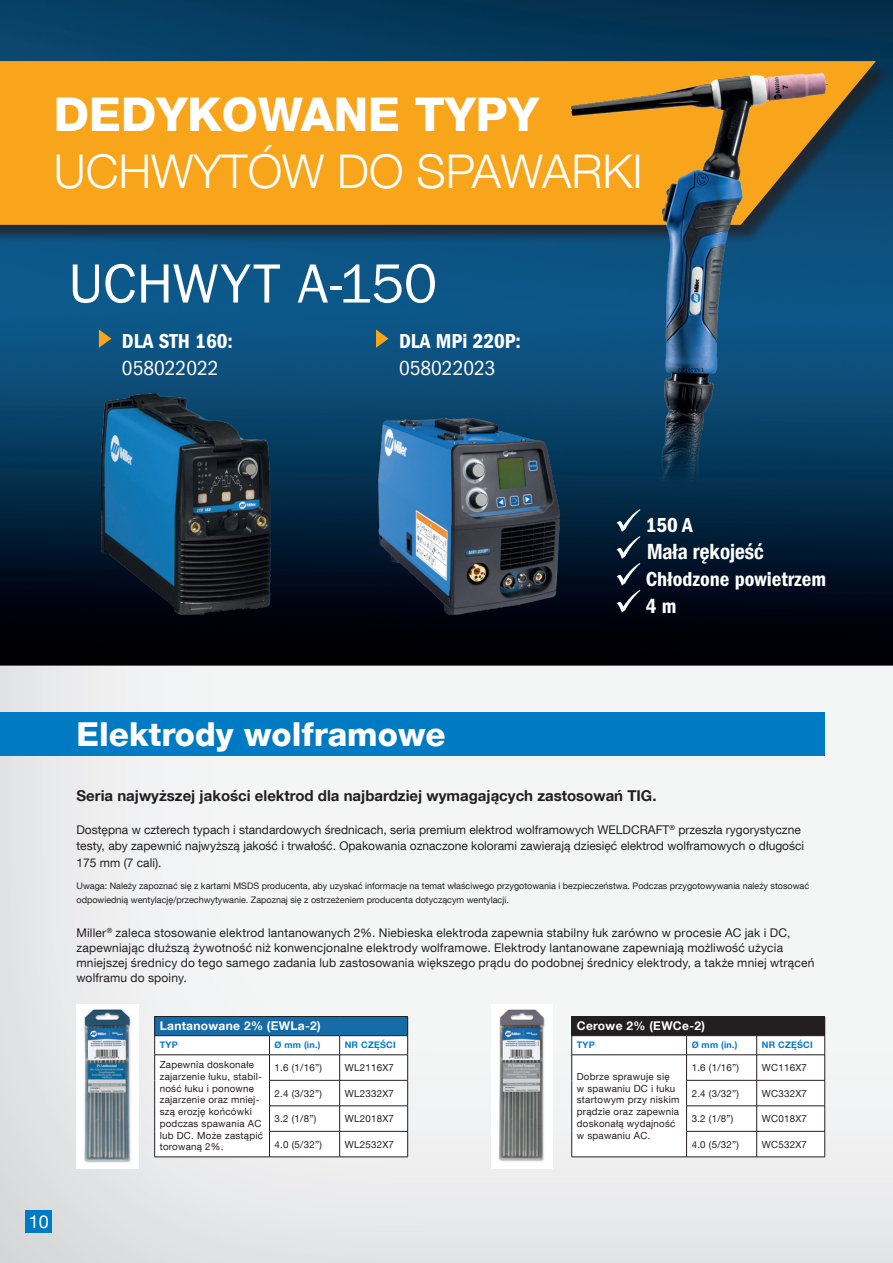
<style>
.page{position:relative;width:893px;height:1263px;background:#fff}
.page>*{position:absolute;margin:0;border:0;box-sizing:border-box;transform-origin:0 0}
.t1{font:55.5px "ITC Franklin Gothic Std";letter-spacing:-.01em;color:#fff}
.t2{font:300 46.5px "Helvetica Neue LT Com";color:#fff}
.t3{font:800 46.5px "Helvetica Neue LT Com";color:#fff}
.t4{font:800 33px "Helvetica Neue LT Com";color:#fff}
.t5{font:21px/26.8px "ITC Franklin Gothic Std Dm Cd";color:#fff}
.t6{font:condensed 21px "ITC Franklin Gothic Std";color:#fff}
.t7{font:700 condensed 21px "Helvetica Neue LT Com";color:#fff}
.t8{font:18px "Helvetica Neue LT Com";color:#fff}
.t9{font:700 15px "Helvetica Neue LT Com";color:#231f20}
.t10{font:12px/15px "Helvetica Neue LT Com";letter-spacing:.01em;color:#231f20}
.t11{font:700 12px "Helvetica Neue LT Com";letter-spacing:.025em;color:#fff}
.t12{font:9.75px/11.7px "Helvetica Neue LT Com";letter-spacing:.025em;color:#231f20}
.t13{font:9px/13.5px "Helvetica Neue LT Com";color:#231f20}
.t14{font:700 9px "Helvetica Neue LT Com";letter-spacing:.025em;color:#007ac2}
</style>
<div class="page">
<img style="left:0;top:665px;width:893px;height:598px">
<img style="left:0;top:0;width:893px;height:664px">
<svg style="left:376px;top:330px;width:13px;height:18px"></svg>
<div style="left:0;top:63px;width:893px;height:181px;background:#231f20;opacity:.75"></div>
<div style="left:0;top:61px;width:521px;height:164px;background:#f9a51b"></div>
<img style="left:521px;top:0;width:355px;height:492px">
<img style="left:378px;top:419px;width:182px;height:196px">
<img style="left:102px;top:394px;width:168px;height:220px">
<svg style="left:616px;top:509px;width:24px;height:104px;background:#28394a"></svg>
<svg style="left:99px;top:330px;width:12px;height:18px"></svg>
<div style="left:0;top:712px;width:825px;height:44px;background:#007ac2"></div>
<img style="left:491px;top:1005px;width:62px;height:163px">
<img style="left:77px;top:1005px;width:61px;height:163px">
<hr style="left:572px;top:1016px;width:115px;height:1px;background:#231f20">
<hr style="left:687px;top:1016px;width:70px;height:1px;background:#231f20">
<hr style="left:757px;top:1016px;width:68px;height:1px;background:#231f20">
<svg style="left:571px;top:1017px;width:254px;height:140px"></svg>
<hr style="left:572px;top:1156px;width:115px;height:1px;background:#231f20">
<hr style="left:687px;top:1156px;width:70px;height:1px;background:#231f20">
<hr style="left:757px;top:1156px;width:68px;height:1px;background:#231f20">
<hr style="left:572px;top:1035px;width:115px;height:1px;background:#231f20">
<hr style="left:572px;top:1054px;width:115px;height:1px;background:#231f20">
<hr style="left:687px;top:1035px;width:70px;height:1px;background:#231f20">
<hr style="left:757px;top:1035px;width:68px;height:1px;background:#231f20">
<hr style="left:757px;top:1054px;width:68px;height:1px;background:#231f20">
<hr style="left:154px;top:1016px;width:115px;height:1px;background:#231f20">
<hr style="left:269px;top:1016px;width:71px;height:1px;background:#231f20">
<hr style="left:340px;top:1016px;width:68px;height:1px;background:#231f20">
<svg style="left:154px;top:1017px;width:254px;height:140px"></svg>
<hr style="left:339px;top:1156px;width:69px;height:1px;background:#231f20">
<div style="left:26px;top:1210px;width:26px;height:23px;background:#007ac2"></div>
<h2 class="t3" style="left:54px;top:87px;width:486px">DEDYKOWANE TYPY</h2>
<h2 class="t2" style="left:54px;top:143px;width:590px">UCHWYTÓW DO SPAWARKI</h2>
<h1 class="t1" style="left:68px;top:252px;width:371px">UCHWYT A-150</h1>
<h3 class="t5" style="left:122px;top:327px;width:112px">DLA STH 160:</h3>
<h3 class="t6" style="left:122px;top:356px;width:98px">058022022</h3>
<h3 class="t5" style="left:399px;top:327px;width:123px">DLA MPi 220P:</h3>
<h3 class="t6" style="left:399px;top:356px;width:98px">058022023</h3>
<h3 class="t5" style="left:646px;top:512px;width:49px">150 A</h3>
<h3 class="t7" style="left:647px;top:539px;width:118px">Mała rękojeść</h3>
<h3 class="t5" style="left:646px;top:565px;width:182px">Chłodzone powietrzem<br>4 m</h3>
<h3 class="t8" style="left:29px;top:1210px;width:22px">10</h3>
<h3 class="t4" style="left:77px;top:714px;width:371px">Elektrody wolframowe</h3>
<p class="t9" style="left:77px;top:786px;width:581px">Seria najwyższej jakości elektrod dla najbardziej wymagających zastosowań TIG.</p>
<p class="t10" style="left:77px;top:821px;width:729px;line-height:16.5px">Dostępna w czterech typach i standardowych średnicach, seria premium elektrod wolframowych WELDCRAFT<sup>®</sup> przeszła rygorystyczne testy, aby zapewnić najwyższą jakość i trwałość. Opakowania oznaczone kolorami zawierają dziesięć elektrod wolframowych o długości<br>175 mm (7 cali).</p>
<p class="t13" style="left:77px;top:879px;width:734px">Uwaga: Należy zapoznać się z kartami MSDS producenta, aby uzyskać informacje na temat właściwego przygotowania i bezpieczeństwa. Podczas przygotowywania należy stosować odpowiednią wentylację/przechwytywanie. Zapoznaj się z ostrzeżeniem producenta dotyczącym wentylacji.</p>
<p class="t10" style="left:77px;top:925px;width:739px">Miller<sup>®</sup> zaleca stosowanie elektrod lantanowanych 2%. Niebieska elektroda zapewnia stabilny łuk zarówno w procesie AC jak i DC, zapewniając dłuższą żywotność niż konwencjonalne elektrody wolframowe. Elektrody lantanowane zapewniają możliwość użycia mniejszej średnicy do tego samego zadania lub zastosowania większego prądu do podobnej średnicy elektrody, a także mniej wtrąceń wolframu do spoiny.</p>
<p class="t11" style="left:160px;top:1018px;width:163px">Lantanowane 2% (EWLa-2)</p>
<p class="t14" style="left:160px;top:1039px;width:19px">TYP</p>
<p class="t14" style="left:275px;top:1039px;width:47px">Ø mm (in.)</p>
<p class="t14" style="left:345px;top:1039px;width:52px">NR CZĘŚCI</p>
<p class="t12" style="left:160px;top:1059px;width:105px">Zapewnia doskonałe zajarzenie łuku, stabil&shy;ność łuku i ponowne zajarzenie oraz mniej&shy;szą erozję końcówki podczas spawania AC lub DC. Może zastąpić torowaną 2%.</p>
<p class="t12" style="left:275px;top:1061px;width:49px">1.6 (1/16”)</p>
<p class="t12" style="left:345px;top:1061px;width:51px">WL2116X7</p>
<p class="t12" style="left:275px;top:1087px;width:49px">2.4 (3/32”)</p>
<p class="t12" style="left:345px;top:1087px;width:51px">WL2332X7</p>
<p class="t12" style="left:275px;top:1112px;width:43px">3.2 (1/8”)</p>
<p class="t12" style="left:345px;top:1112px;width:51px">WL2018X7</p>
<p class="t12" style="left:275px;top:1138px;width:49px">4.0 (5/32”)</p>
<p class="t12" style="left:345px;top:1138px;width:51px">WL2532X7</p>
<p class="t11" style="left:577px;top:1018px;width:130px">Cerowe 2% (EWCe-2)</p>
<p class="t14" style="left:577px;top:1039px;width:19px">TYP</p>
<p class="t14" style="left:692px;top:1039px;width:47px">Ø mm (in.)</p>
<p class="t14" style="left:762px;top:1039px;width:52px">NR CZĘŚCI</p>
<p class="t12" style="left:577px;top:1070px;width:104px">Dobrze sprawuje się w spawaniu DC i łuku startowym przy niskim prądzie oraz zapewnia doskonałą wydajność w spawaniu AC.</p>
<p class="t12" style="left:692px;top:1061px;width:49px">1.6 (1/16”)</p>
<p class="t12" style="left:762px;top:1061px;width:47px">WC116X7</p>
<p class="t12" style="left:692px;top:1087px;width:49px">2.4 (3/32”)</p>
<p class="t12" style="left:762px;top:1087px;width:47px">WC332X7</p>
<p class="t12" style="left:692px;top:1112px;width:43px">3.2 (1/8”)</p>
<p class="t12" style="left:762px;top:1112px;width:47px">WC018X7</p>
<p class="t12" style="left:692px;top:1138px;width:49px">4.0 (5/32”)</p>
<p class="t12" style="left:762px;top:1138px;width:47px">WC532X7</p>
</div>
